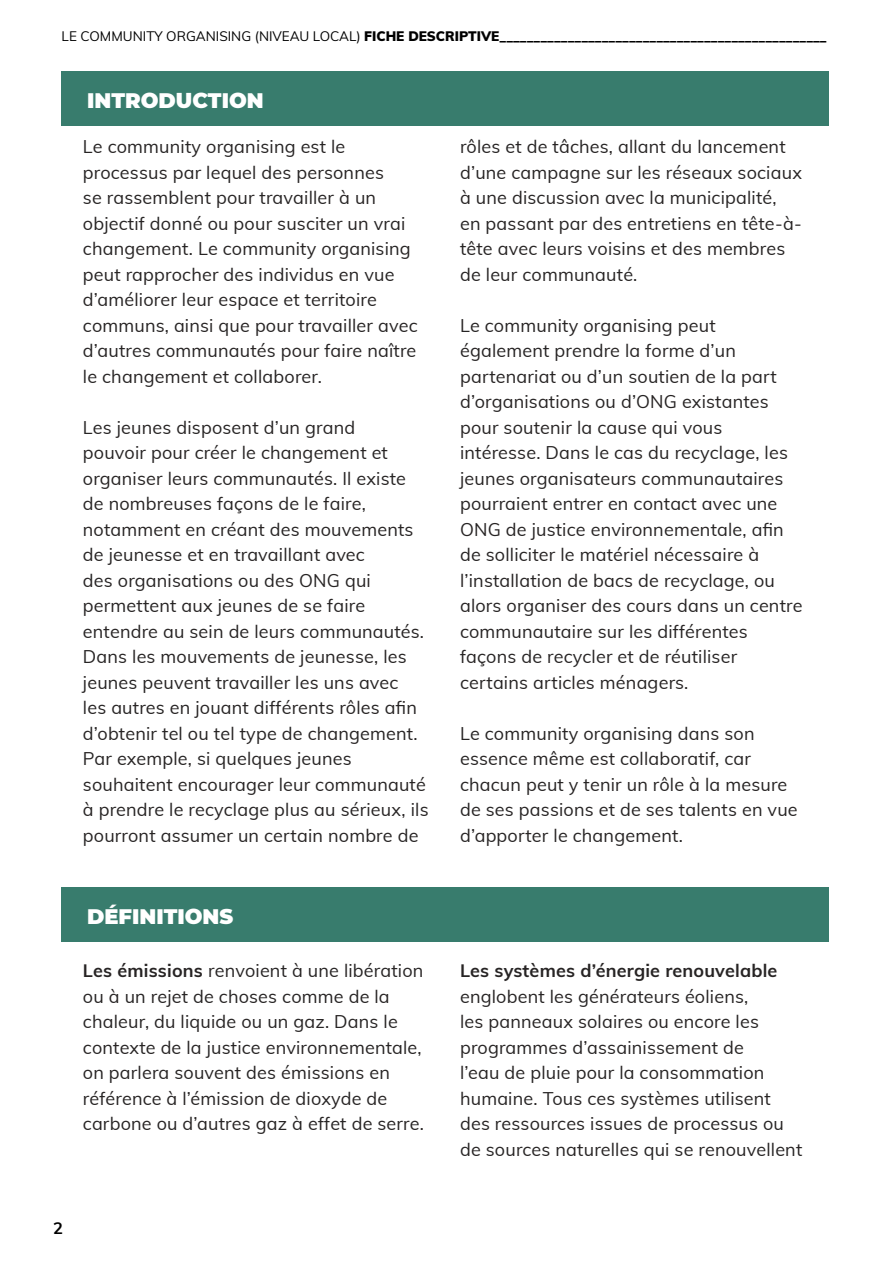
<style>
.page{position:relative;width:893px;height:1263px;background:#fff}
.page>*{position:absolute;margin:0;border:0;box-sizing:border-box;transform-origin:0 0}
.t1{font:900 21px "Montserrat";color:#fff}
.t2{font:18px/25.5px "Muli";letter-spacing:.01em;color:#272424}
.t3{font:700 18px "Muli";letter-spacing:.01em;color:#272424}
.t4{font:700 16.5px "Muli";color:#000}
.t5{font:900 13.5px "Muli";color:#000}
.s1{font-weight:400}
.s2{font-weight:700}
</style>
<div class="page">
<div style="left:62px;top:71px;width:767px;height:55px;background:#387c6d"></div>
<div style="left:62px;top:887px;width:767px;height:55px;background:#387c6d"></div>
<p class="t5" style="left:62px;top:26px;width:767px"><span class="s1">LE COMMUNITY ORGANISING (NIVEAU LOCAL)</span> FICHE DESCRIPTIVE________________________________________________</p>
<p class="t1" style="left:87px;top:84px;width:178px">INTRODUCTION</p>
<p class="t2" style="left:83px;top:133px;width:336px">Le community organising est le processus par lequel des personnes<br>se rassemblent pour travailler à un objectif donné ou pour susciter un vrai changement. Le community organising peut rapprocher des individus en vue d’améliorer leur espace et territoire communs, ainsi que pour travailler avec d’autres communautés pour faire naître le changement et collaborer.</p>
<p class="t2" style="left:83px;top:414px;width:347px">Les jeunes disposent d’un grand<br>pouvoir pour créer le changement et organiser leurs communautés. Il existe de nombreuses façons de le faire, notamment en créant des mouvements de jeunesse et en travaillant avec<br>des organisations ou des ONG qui permettent aux jeunes de se faire entendre au sein de leurs communautés.<br>Dans les mouvements de jeunesse, les jeunes peuvent travailler les uns avec<br>les autres en jouant différents rôles afin d’obtenir tel ou tel type de changement.<br>Par exemple, si quelques jeunes souhaitent encourager leur communauté à prendre le recyclage plus au sérieux, ils pourront assumer un certain nombre de</p>
<p class="t2" style="left:460px;top:133px;width:343px">rôles et de tâches, allant du lancement d’une campagne sur les réseaux sociaux à une discussion avec la municipalité,<br>en passant par des entretiens en tête-à&shy;tête avec leurs voisins et des membres de leur communauté.</p>
<p class="t2" style="left:460px;top:312px;width:344px">Le community organising peut également prendre la forme d’un partenariat ou d’un soutien de la part d’organisations ou d’ONG existantes pour soutenir la cause qui vous intéresse. Dans le cas du recyclage, les jeunes organisateurs communautaires pourraient entrer en contact avec une ONG de justice environnementale, afin de solliciter le matériel nécessaire à l’installation de bacs de recyclage, ou alors organiser des cours dans un centre communautaire sur les différentes façons de recycler et de réutiliser certains articles ménagers.</p>
<p class="t2" style="left:460px;top:720px;width:339px">Le community organising dans son essence même est collaboratif, car chacun peut y tenir un rôle à la mesure de ses passions et de ses talents en vue d’apporter le changement.</p>
<p class="t1" style="left:87px;top:900px;width:148px">DÉFINITIONS</p>
<p class="t2" style="left:83px;top:957px;width:342px"><span class="s2">Les émissions</span> renvoient à une libération ou à un rejet de choses comme de la chaleur, du liquide ou un gaz. Dans le contexte de la justice environnementale, on parlera souvent des émissions en référence à l’émission de dioxyde de carbone ou d’autres gaz à effet de serre.</p>
<p class="t3" style="left:460px;top:957px;width:319px">Les systèmes d’énergie renouvelable</p>
<p class="t2" style="left:460px;top:982px;width:344px">englobent les générateurs éoliens,<br>les panneaux solaires ou encore les programmes d’assainissement de<br>l’eau de pluie pour la consommation humaine. Tous ces systèmes utilisent des ressources issues de processus ou de sources naturelles qui se renouvellent</p>
<p class="t4" style="left:53px;top:1216px;width:11px">2</p>
</div>
